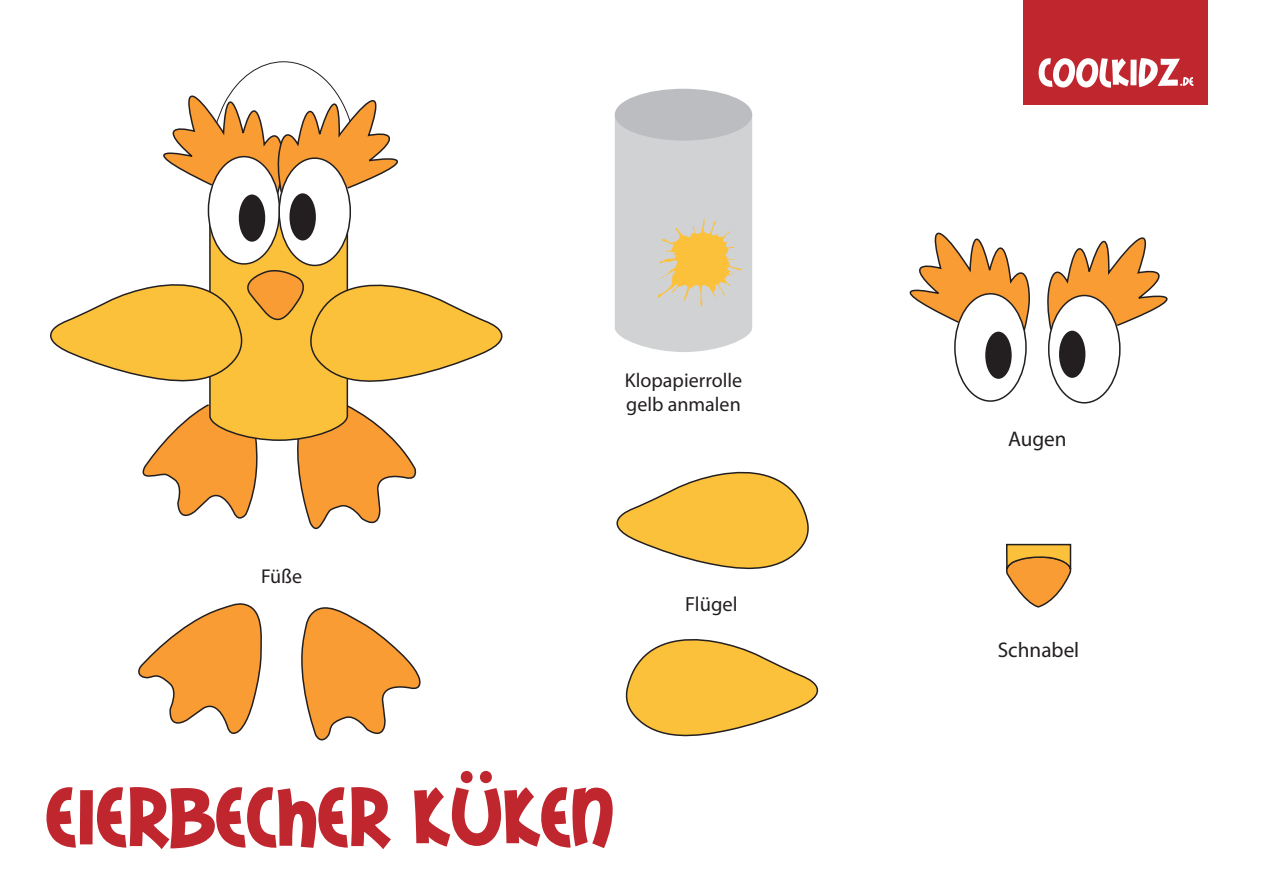
<style>
.page{position:relative;width:1263px;height:893px;background:#fff}
.page>*{position:absolute;margin:0;border:0;box-sizing:border-box;transform-origin:0 0}
.t1{font:79.95px "Mail Ray Stuff";color:#bf262e}
.t2{font:21.3px "Myriad Pro";color:#231f20}
.t3{font:20.55px "Myriad Pro";color:#231f20}
.t4{font:20.1px/24px "Myriad Pro";color:#231f20}
</style>
<div class="page">
<svg style="left:138px;top:603px;width:124px;height:131px"></svg>
<svg style="left:301px;top:607px;width:120px;height:134px"></svg>
<svg style="left:625px;top:639px;width:194px;height:98px"></svg>
<svg style="left:616px;top:471px;width:193px;height:99px"></svg>
<svg style="left:1006px;top:543px;width:40px;height:65px"></svg>
<svg style="left:1046px;top:237px;width:122px;height:367px"></svg>
<svg style="left:50px;top:204px;width:453px;height:326px"></svg>
<svg style="left:909px;top:232px;width:121px;height:100px"></svg>
<div style="left:1023px;top:0;width:185px;height:105px;background:#bf262e"></div>
<svg style="left:1038px;top:58px;width:155px;height:30px"></svg>
<div style="left:955px;top:294px;width:71px;height:107px;background:#fff;border-radius:50%"></div>
<div style="left:954px;top:293px;width:73px;height:109px;border:2px solid #231f20;border-radius:50%"></div>
<div style="left:1049px;top:296px;width:71px;height:107px;background:#fff;border-radius:50%"></div>
<div style="left:1048px;top:295px;width:72px;height:109px;border:2px solid #231f20;border-radius:50%"></div>
<div style="left:985px;top:332px;width:27px;height:47px;background:#231f20;border-radius:50%"></div>
<div style="left:1059px;top:331px;width:26px;height:47px;background:#231f20;border-radius:50%"></div>
<div style="left:615px;top:89px;width:137px;height:52px;background:#bcbdc0;border-radius:50%"></div>
<svg style="left:163px;top:62px;width:113px;height:133px"></svg>
<div style="left:208px;top:157px;width:72px;height:107px;background:#fff;border-radius:50%"></div>
<div style="left:208px;top:156px;width:72px;height:109px;border:2px solid #231f20;border-radius:50%"></div>
<div style="left:239px;top:194px;width:26px;height:48px;background:#231f20;border-radius:50%"></div>
<svg style="left:276px;top:61px;width:169px;height:422px"></svg>
<div style="left:279px;top:158px;width:71px;height:107px;background:#fff;border-radius:50%"></div>
<div style="left:278px;top:157px;width:73px;height:109px;border:2px solid #231f20;border-radius:50%"></div>
<div style="left:289px;top:193px;width:27px;height:47px;background:#231f20;border-radius:50%"></div>
<svg style="left:615px;top:118px;width:137px;height:234px"></svg>
<p class="t4" style="left:261px;top:564px;width:43px">Füße</p>
<p class="t4" style="left:625px;top:368px;width:119px">Klopapierrolle gelb anmalen</p>
<p class="t3" style="left:685px;top:592px;width:54px">Flügel</p>
<h1 class="t1" style="left:46px;top:769px;width:570px">EIERBECHER KÜKEN</h1>
<p class="t2" style="left:1008px;top:425px;width:60px">Augen</p>
<p class="t2" style="left:998px;top:637px;width:83px">Schnabel</p>
</div>
